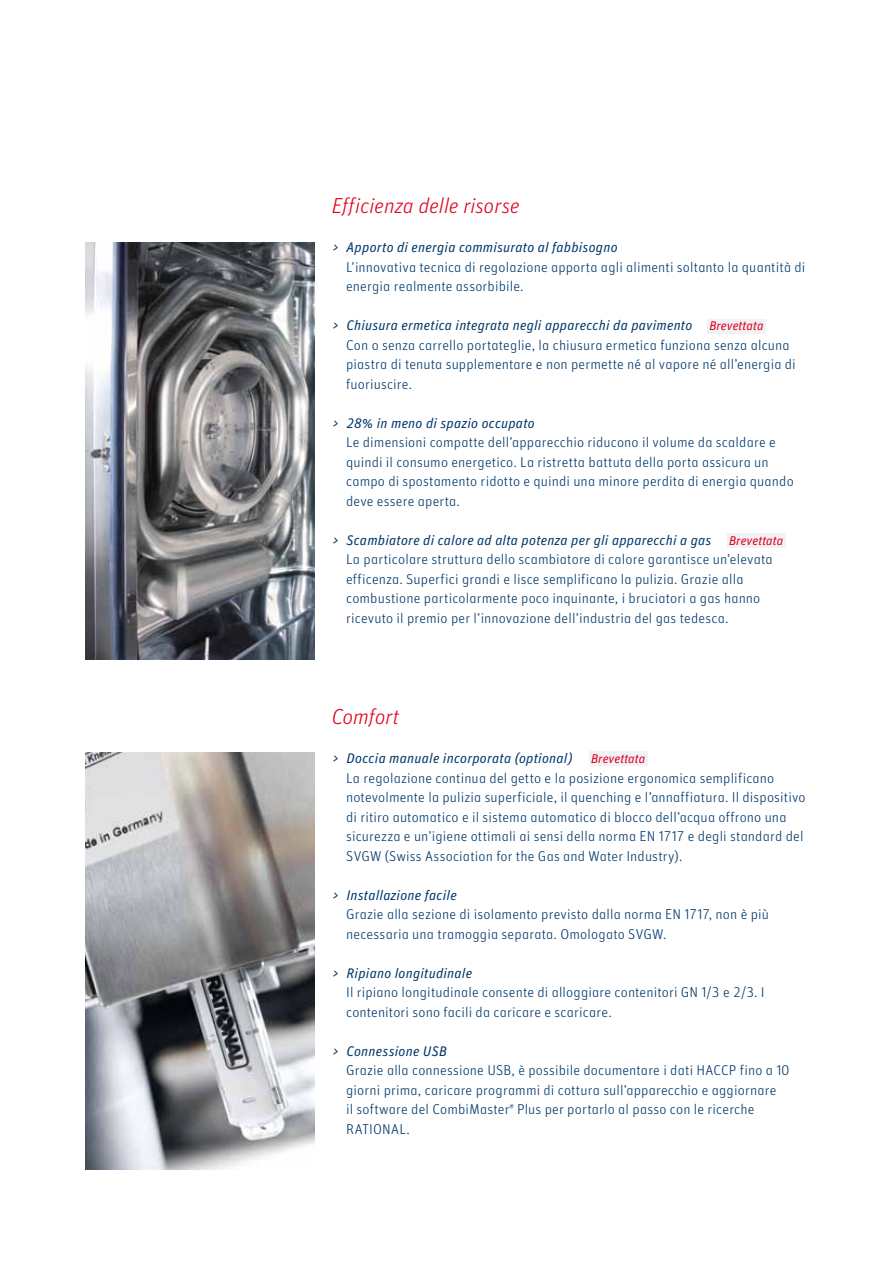
<style>
.page{position:relative;width:893px;height:1263px;background:#fff}
.page>*{position:absolute;margin:0;border:0;box-sizing:border-box;transform-origin:0 0}
.t1{font:italic 300 21.75px "Unit Pro";letter-spacing:.005em;color:#e2001a}
.t2{font:300 14.25px/19.5px "Unit Pro";letter-spacing:.01em;color:#00396b}
.t3{font:italic 13.95px "Unit Pro";letter-spacing:.015em;color:#00396b}
.t4{font:italic 12.75px "Unit Pro";letter-spacing:.005em;color:#e2001a}
</style>
<div class="page">
<img style="left:85px;top:753px;width:230px;height:416px">
<div style="left:707px;top:319px;width:58px;height:14px;background:#f0f2f6"></div>
<div style="left:727px;top:533px;width:58px;height:15px;background:#f0f2f6"></div>
<div style="left:589px;top:752px;width:58px;height:14px;background:#f0f2f6"></div>
<img style="left:85px;top:242px;width:230px;height:417px">
<h1 class="t1" style="left:332px;top:193px;width:189px">Efficienza delle risorse</h1>
<p class="t3" style="left:332px;top:239px;width:287px">&gt; Apporto di energia commisurato al fabbisogno</p>
<p class="t2" style="left:346px;top:257px;width:461px">L’innovativa tecnica di regolazione apporta agli alimenti soltanto la quantità di energia realmente assorbibile.</p>
<p class="t3" style="left:332px;top:317px;width:362px">&gt; Chiusura ermetica integrata negli apparecchi da pavimento</p>
<p class="t2" style="left:346px;top:335px;width:451px">Con o senza carrello portateglie, la chiusura ermetica funziona senza alcuna piastra di tenuta supplementare e non permette né al vapore né all’energia di fuoriuscire.</p>
<p class="t3" style="left:332px;top:414px;width:205px">&gt; 28% in meno di spazio occupato</p>
<p class="t2" style="left:346px;top:433px;width:449px">Le dimensioni compatte dell’apparecchio riducono il volume da scaldare e quindi il consumo energetico. La ristretta battuta della porta assicura un campo di spostamento ridotto e quindi una minore perdita di energia quando deve essere aperta.</p>
<p class="t3" style="left:332px;top:531px;width:381px">&gt; Scambiatore di calore ad alta potenza per gli apparecchi a gas</p>
<p class="t2" style="left:346px;top:550px;width:428px">La particolare struttura dello scambiatore di calore garantisce un’elevata efficenza. Superfici grandi e lisce semplificano la pulizia. Grazie alla combustione particolarmente poco inquinante, i bruciatori a gas hanno ricevuto il premio per l’innovazione dell’industria del gas tedesca.</p>
<p class="t4" style="left:709px;top:318px;width:56px">Brevettata</p>
<p class="t4" style="left:729px;top:532px;width:56px">Brevettata</p>
<h1 class="t1" style="left:332px;top:704px;width:69px">Comfort</h1>
<p class="t3" style="left:332px;top:750px;width:242px">&gt; Doccia manuale incorporata (optional)</p>
<p class="t2" style="left:346px;top:768px;width:461px">La regolazione continua del getto e la posizione ergonomica semplificano notevolmente la pulizia superficiale, il quenching e l’annaffiatura. Il dispositivo di ritiro automatico e il sistema automatico di blocco dell’acqua offrono una sicurezza e un’igiene ottimali ai sensi della norma EN 1717 e degli standard del SVGW (Swiss Association for the Gas and Water Industry).</p>
<p class="t3" style="left:332px;top:886px;width:127px">&gt; Installazione facile</p>
<p class="t2" style="left:346px;top:905px;width:424px">Grazie alla sezione di isolamento previsto dalla norma EN 1717, non è più necessaria una tramoggia separata. Omologato SVGW.</p>
<p class="t3" style="left:332px;top:964px;width:142px">&gt; Ripiano longitudinale</p>
<p class="t2" style="left:346px;top:983px;width:420px">Il ripiano longitudinale consente di alloggiare contenitori GN 1/3 e 2/3. I contenitori sono facili da caricare e scaricare.</p>
<p class="t3" style="left:332px;top:1042px;width:117px">&gt; Connessione USB</p>
<p class="t2" style="left:346px;top:1061px;width:445px">Grazie alla connessione USB, è possibile documentare i dati HACCP fino a 10 giorni prima, caricare programmi di cottura sull’apparecchio e aggiornare<br>il software del CombiMaster<sup>®</sup> Plus per portarlo al passo con le ricerche RATIONAL.</p>
<p class="t4" style="left:591px;top:751px;width:56px">Brevettata</p>
</div>
